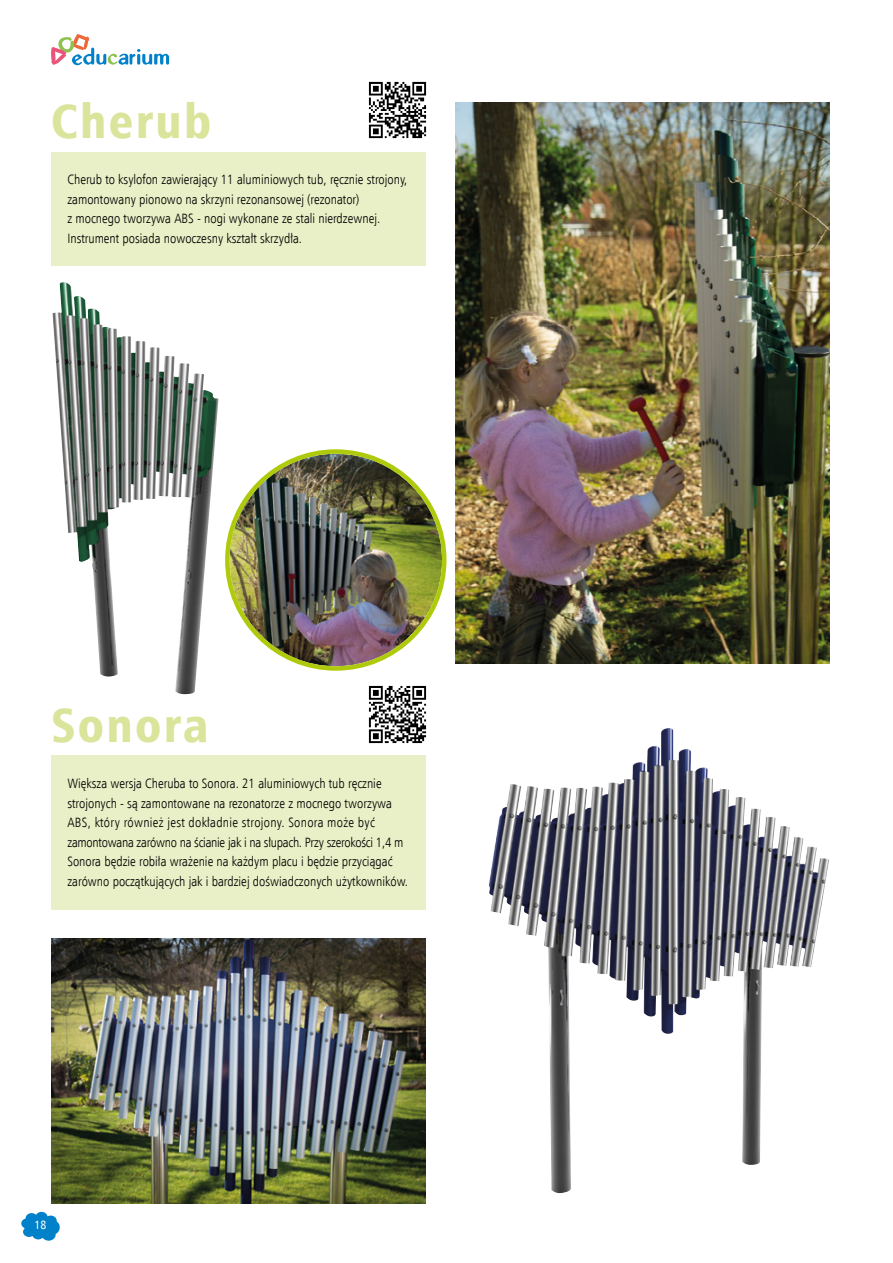
<style>
.page{position:relative;width:893px;height:1263px;background:#fff}
.page>*{position:absolute;margin:0;border:0;box-sizing:border-box;transform-origin:0 0}
.t1{font:48px "Humnst 777 Blk Cn EU";letter-spacing:.05em;color:#dae49b}
.t2{font:13.5px/19.5px "Humnst 777 Lt Cn EU";color:#000}
.t3{font:12px "Humnst 777 Cn EU";color:#fff}
</style>
<div class="page">
<svg style="left:21px;top:1212px;width:39px;height:29px"></svg>
<svg style="left:51px;top:34px;width:118px;height:31px"></svg>
<img style="left:51px;top:938px;width:374px;height:265px">
<img style="left:489px;top:732px;width:340px;height:461px">
<img style="left:455px;top:102px;width:374px;height:562px">
<div style="left:51px;top:152px;width:374px;height:114px;background:#e9efc6"></div>
<div style="left:51px;top:756px;width:374px;height:154px;background:#e9efc6"></div>
<img style="left:52px;top:282px;width:166px;height:412px">
<img style="left:230px;top:454px;width:212px;height:212px;border-radius:106px">
<img style="left:368px;top:81px;width:59px;height:58px">
<img style="left:368px;top:685px;width:59px;height:59px">
<h1 class="t1" style="left:51px;top:91px;width:162px">Cherub</h1>
<p class="t2" style="left:67px;top:170px;width:341px">Cherub to ksylofon zawierający 11 aluminiowych tub, ręcznie strojony, zamontowany pionowo na skrzyni rezonansowej (rezonator)<br>z mocnego tworzywa ABS - nogi wykonane ze stali nierdzewnej.<br>Instrument posiada nowoczesny kształt skrzydła.</p>
<h1 class="t1" style="left:51px;top:694px;width:159px">Sonora</h1>
<p class="t2" style="left:67px;top:774px;width:342px">Większa wersja Cheruba to Sonora. 21 aluminiowych tub ręcznie strojonych - są zamontowane na rezonatorze z mocnego tworzywa ABS, który również jest dokładnie strojony. Sonora może być zamontowana zarówno na ścianie jak i na słupach. Przy szerokości 1,4 m Sonora będzie robiła wrażenie na każdym placu i będzie przyciągać zarówno początkujących jak i bardziej doświadczonych użytkowników.</p>
<p class="t3" style="left:35px;top:1217px;width:13px">18</p>
</div>
